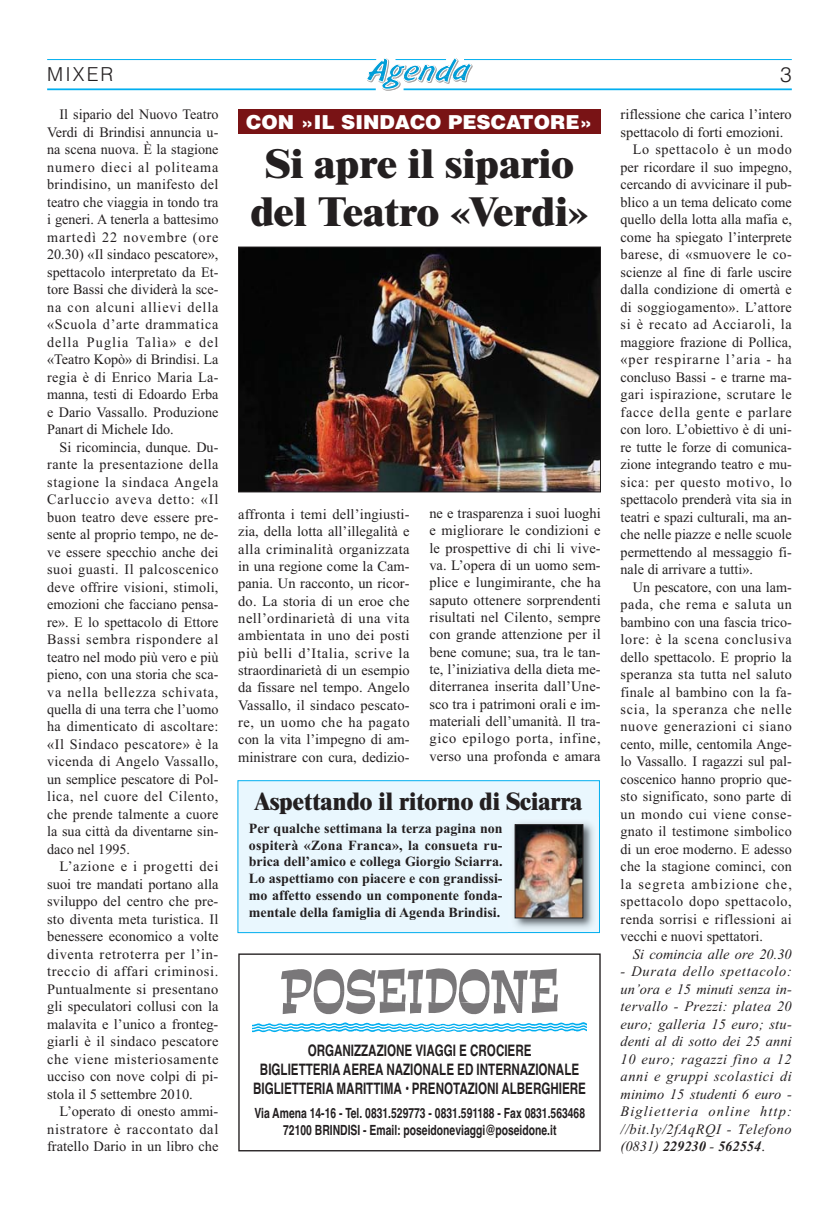
<style>
.page{position:relative;width:839px;height:1211px;background:#fff}
.page>*{position:absolute;margin:0;border:0;box-sizing:border-box;transform-origin:0 0}
.t1{font:800 40.25px/48.3px "Times";color:#231f20;text-align:center}
.t2{font:800 24.5px "Times";color:#231f20;scale:.95 1}
.t3{font:300 21px "Helvetica";color:#231f20}
.t4{font:900 19.25px "Helvetica";color:#fff}
.t5{font:300 19.25px "Helvetica";letter-spacing:.11em;color:#231f20}
.t6{font:700 15.75px/18.9px "Helvetica";color:#231f20;text-align:center;scale:.73 1}
.t7{font:14.35px/17.5px "Times New Roman";letter-spacing:.005em;color:#231f20;text-align:justify}
.t8{font:italic 14.35px/17.5px "Times New Roman";letter-spacing:.035em;color:#231f20;text-align:justify}
.t9{font:14.35px "Times New Roman";letter-spacing:.045em;color:#231f20}
.t10{font:14.35px "Times New Roman";letter-spacing:.025em;color:#231f20}
.t11{font:14.35px "Times New Roman";letter-spacing:.03em;color:#231f20}
.t12{font:14.35px "Times New Roman";letter-spacing:.05em;color:#231f20}
.t13{font:14.35px "Times New Roman";letter-spacing:.055em;color:#231f20}
.t14{font:14.35px "Times New Roman";letter-spacing:.04em;color:#231f20}
.t15{font:14.35px "Times New Roman";letter-spacing:.035em;color:#231f20}
.t16{font:14.35px "Times New Roman";letter-spacing:.065em;color:#231f20}
.t17{font:14.35px "Times New Roman";letter-spacing:.075em;color:#231f20}
.t18{font:italic 14.35px "Times New Roman";color:#231f20}
.t19{font:700 14px/16.8px "Times New Roman";color:#231f20;text-align:justify}
.t20{font:700 14px/16.8px "Helvetica";color:#231f20;text-align:center;scale:.74 1}
.s1{font-weight:700}
.s2{font-style:normal}
</style>
<div class="page">
<hr style="left:403px;top:88px;width:388px;height:2px;background:#00aeef">
<hr style="left:47px;top:88px;width:328px;height:2px;background:#00aeef">
<hr style="left:464px;top:59px;width:327px;height:1px;background:#00aeef">
<hr style="left:47px;top:59px;width:329px;height:1px;background:#00aeef">
<svg style="left:366px;top:58px;width:106px;height:33px"></svg>
<div style="left:238px;top:953px;width:362px;height:198px;border:1px solid #231f20"></div>
<img style="left:253px;top:1022px;width:333px;height:11px">
<svg style="left:281px;top:968px;width:277px;height:46px"></svg>
<img style="left:240px;top:249px;width:358px;height:241px">
<div style="left:238px;top:247px;width:362px;height:245px;border:1px solid #231f20"></div>
<div style="left:238px;top:109px;width:362px;height:25px;background:#791315"></div>
<div style="left:238px;top:781px;width:361px;height:151px;background:#e9f7fe"></div>
<div style="left:237px;top:780px;width:362px;height:153px;border:1px solid #00aeef"></div>
<img style="left:507px;top:817px;width:92px;height:116px">
<img style="left:516px;top:826px;width:65px;height:90px">
<div style="left:514px;top:824px;width:69px;height:94px;border:1px solid #231f20"></div>
<h3 class="t5" style="left:47px;top:67px;width:68px">MIXER</h3>
<h3 class="t3" style="left:780px;top:66px;width:13px">3</h3>
<p class="t7" style="left:47px;top:107px;width:173px;text-indent:12px">Il sipario del Nuovo Teatro Verdi di Brindisi annuncia u&shy;na scena nuova. È la stagione numero dieci al politeama brindisino, un manifesto del teatro che viaggia in tondo tra i generi. A tenerla a battesimo martedì 22 novembre (ore 20.30) «Il sindaco pescatore», spettacolo interpretato da Et&shy;tore Bassi che dividerà la sce&shy;na con alcuni allievi della «Scuola d’arte drammatica della Puglia Talìa» e del «Teatro Kopò» di Brindisi. La regia è di Enrico Maria La&shy;manna, testi di Edoardo Erba e Dario Vassallo. Produzione Panart di Michele Ido.</p>
<p class="t7" style="left:47px;top:439px;width:173px;text-indent:12px">Si ricomincia, dunque. Du&shy;rante la presentazione della stagione la sindaca Angela Carluccio aveva detto: «Il buon teatro deve essere pre&shy;sente al proprio tempo, ne de&shy;ve essere specchio anche dei suoi guasti. Il palcoscenico deve offrire visioni, stimoli, emozioni che facciano pensa&shy;re». E lo spettacolo di Ettore Bassi sembra rispondere al teatro nel modo più vero e più pieno, con una storia che sca&shy;va nella bellezza schivata, quella di una terra che l’uomo ha dimenticato di ascoltare: «Il Sindaco pescatore» è la vicenda di Angelo Vassallo, un semplice pescatore di Pol&shy;lica, nel cuore del Cilento, che prende talmente a cuore la sua città da diventarne sin&shy;daco nel 1995.</p>
<p class="t7" style="left:47px;top:859px;width:173px;text-indent:12px">L’azione e i progetti dei suoi tre mandati portano alla sviluppo del centro che pre&shy;sto diventa meta turistica. Il benessere economico a volte diventa retroterra per l’in&shy;treccio di affari criminosi.<br>Puntualmente si presentano gli speculatori collusi con la malavita e l’unico a fronteg&shy;giarli è il sindaco pescatore che viene misteriosamente ucciso con nove colpi di pi&shy;stola il 5 settembre 2010.</p>
<p class="t7" style="left:47px;top:1104px;width:173px;text-indent:12px">L’operato di onesto ammi&shy;nistratore è raccontato dal fratello Dario in un libro che</p>
<h3 class="t4" style="left:246px;top:115px;width:348px">CON »IL SINDACO PESCATORE»</h3>
<h1 class="t1" style="left:250px;top:143px;width:340px">Si apre il sipario del Teatro «Verdi»</h1>
<p class="t7" style="left:238px;top:507px;width:173px">affronta i temi dell’ingiusti&shy;zia, della lotta all’illegalità e alla criminalità organizzata in una regione come la Cam&shy;pania. Un racconto, un ricor&shy;do. La storia di un eroe che nell’ordinarietà di una vita ambientata in uno dei posti più belli d’Italia, scrive la straordinarietà di un esempio da fissare nel tempo. Angelo Vassallo, il sindaco pescato&shy;re, un uomo che ha pagato con la vita l’impegno di am&shy;ministrare con cura, dedizio-</p>
<p class="t7" style="left:429px;top:506px;width:173px">ne e trasparenza i suoi luoghi e migliorare le condizioni e le prospettive di chi li vive&shy;va. L’opera di un uomo sem&shy;plice e lungimirante, che ha saputo ottenere sorprendenti risultati nel Cilento, sempre con grande attenzione per il bene comune; sua, tra le tan&shy;te, l’iniziativa della dieta me&shy;diterranea inserita dall’Une&shy;sco tra i patrimoni orali e im&shy;materiali dell’umanità. Il tra&shy;gico epilogo porta, infine, verso una profonda e amara</p>
<h2 class="t2" style="left:255px;top:792px;width:346px">Aspettando il ritorno di Sciarra</h2>
<p class="t19" style="left:249px;top:821px;width:255px">Per qualche settimana la terza pagina non ospiterà «Zona Franca», la consueta ru&shy;brica dell’amico e collega Giorgio Sciarra.<br>Lo aspettiamo con piacere e con grandissi&shy;mo affetto essendo un componente fonda&shy;mentale della famiglia di Agenda Brindisi.</p>
<p class="t6" style="left:253px;top:1042px;width:457px">ORGANIZZAZIONE VIAGGI E CROCIERE<br>BIGLIETTERIA AEREA NAZIONALE ED INTERNAZIONALE<br>BIGLIETTERIA MARITTIMA • PRENOTAZIONI ALBERGHIERE</p>
<p class="t20" style="left:254px;top:1106px;width:448px">Via Amena 14-16 - Tel. 0831.529773 - 0831.591188 - Fax 0831.563468<br>72100 BRINDISI - Email: poseidoneviaggi@poseidone.it</p>
<p class="t7" style="left:620px;top:107px;width:173px">riflessione che carica l’intero</p>
<p class="t7" style="left:620px;top:124px;width:164px">spettacolo di forti emozioni.</p>
<p class="t9" style="left:632px;top:144px;width:160px">Lo spettacolo è un modo</p>
<p class="t7" style="left:620px;top:159px;width:173px">per ricordare il suo impegno,</p>
<p class="t7" style="left:620px;top:177px;width:173px">cercando di avvicinare il pub-</p>
<p class="t7" style="left:620px;top:194px;width:173px">blico a un tema delicato come</p>
<p class="t7" style="left:620px;top:212px;width:173px">quello della lotta alla mafia e,</p>
<p class="t7" style="left:620px;top:229px;width:173px">come ha spiegato l’interprete</p>
<p class="t11" style="left:620px;top:249px;width:173px">barese, di «smuovere le co-</p>
<p class="t7" style="left:620px;top:264px;width:173px">scienze al fine di farle uscire</p>
<p class="t7" style="left:620px;top:282px;width:173px">dalla condizione di omertà e</p>
<p class="t10" style="left:620px;top:302px;width:173px">di soggiogamento». L’attore</p>
<p class="t12" style="left:620px;top:319px;width:173px">si è recato ad Acciaroli, la</p>
<p class="t7" style="left:620px;top:334px;width:173px">maggiore frazione di Pollica,</p>
<p class="t16" style="left:620px;top:354px;width:173px">«per respirarne l’aria - ha</p>
<p class="t7" style="left:620px;top:369px;width:173px">concluso Bassi - e trarne ma-</p>
<p class="t15" style="left:620px;top:389px;width:173px">gari ispirazione, scrutare le</p>
<p class="t13" style="left:620px;top:406px;width:173px">facce della gente e parlare</p>
<p class="t7" style="left:620px;top:422px;width:173px">con loro. L’obiettivo è di uni-</p>
<p class="t7" style="left:620px;top:439px;width:173px">re tutte le forze di comunica-</p>
<p class="t7" style="left:620px;top:457px;width:173px">zione integrando teatro e mu-</p>
<p class="t9" style="left:620px;top:476px;width:173px">sica: per questo motivo, lo</p>
<p class="t7" style="left:620px;top:492px;width:173px">spettacolo prenderà vita sia in</p>
<p class="t7" style="left:620px;top:509px;width:173px">teatri e spazi culturali, ma an-</p>
<p class="t7" style="left:620px;top:527px;width:173px">che nelle piazze e nelle scuole</p>
<p class="t7" style="left:620px;top:544px;width:173px">permettendo al messaggio fi-</p>
<p class="t7" style="left:620px;top:562px;width:134px">nale di arrivare a tutti».</p>
<p class="t7" style="left:632px;top:579px;width:160px">Un pescatore, con una lam-</p>
<p class="t9" style="left:620px;top:599px;width:173px">pada, che rema e saluta un</p>
<p class="t7" style="left:620px;top:614px;width:173px">bambino con una fascia trico-</p>
<p class="t12" style="left:620px;top:634px;width:173px">lore: è la scena conclusiva</p>
<p class="t7" style="left:620px;top:649px;width:173px">dello spettacolo. E proprio la</p>
<p class="t10" style="left:620px;top:669px;width:173px">speranza sta tutta nel saluto</p>
<p class="t7" style="left:620px;top:684px;width:173px">finale al bambino con la fa-</p>
<p class="t13" style="left:620px;top:704px;width:173px">scia, la speranza che nelle</p>
<p class="t9" style="left:620px;top:721px;width:173px">nuove generazioni ci siano</p>
<p class="t7" style="left:620px;top:736px;width:173px">cento, mille, centomila Ange-</p>
<p class="t7" style="left:620px;top:754px;width:173px">lo Vassallo. I ragazzi sul pal-</p>
<p class="t7" style="left:620px;top:771px;width:173px">coscenico hanno proprio que-</p>
<p class="t7" style="left:620px;top:789px;width:173px">sto significato, sono parte di</p>
<p class="t14" style="left:620px;top:809px;width:173px">un mondo cui viene conse-</p>
<p class="t7" style="left:620px;top:824px;width:173px">gnato il testimone simbolico</p>
<p class="t7" style="left:620px;top:841px;width:173px">di un eroe moderno. E adesso</p>
<p class="t7" style="left:620px;top:859px;width:173px">che la stagione cominci, con</p>
<p class="t17" style="left:620px;top:879px;width:173px">la segreta ambizione che,</p>
<p class="t14" style="left:620px;top:896px;width:173px">spettacolo dopo spettacolo,</p>
<p class="t11" style="left:620px;top:913px;width:173px">renda sorrisi e riflessioni ai</p>
<p class="t7" style="left:620px;top:929px;width:144px">vecchi e nuovi spettatori.</p>
<p class="t18" style="left:632px;top:948px;width:160px">Si comincia alle ore 20.30</p>
<p class="t8" style="left:620px;top:964px;width:173px">- Durata dello spettacolo: un’ora e 15 minuti senza in&shy;tervallo - Prezzi: platea 20 euro; galleria 15 euro; stu&shy;denti al di sotto dei 25 anni 10 euro; ragazzi fino a 12 anni e gruppi scolastici di minimo 15 studenti 6 euro - Biglietteria online http: //bit.ly/2fAqRQI - Telefono (0831) <span class="s1">229230</span> - <span class="s1">562554</span><span class="s2">.</span></p>
</div>
